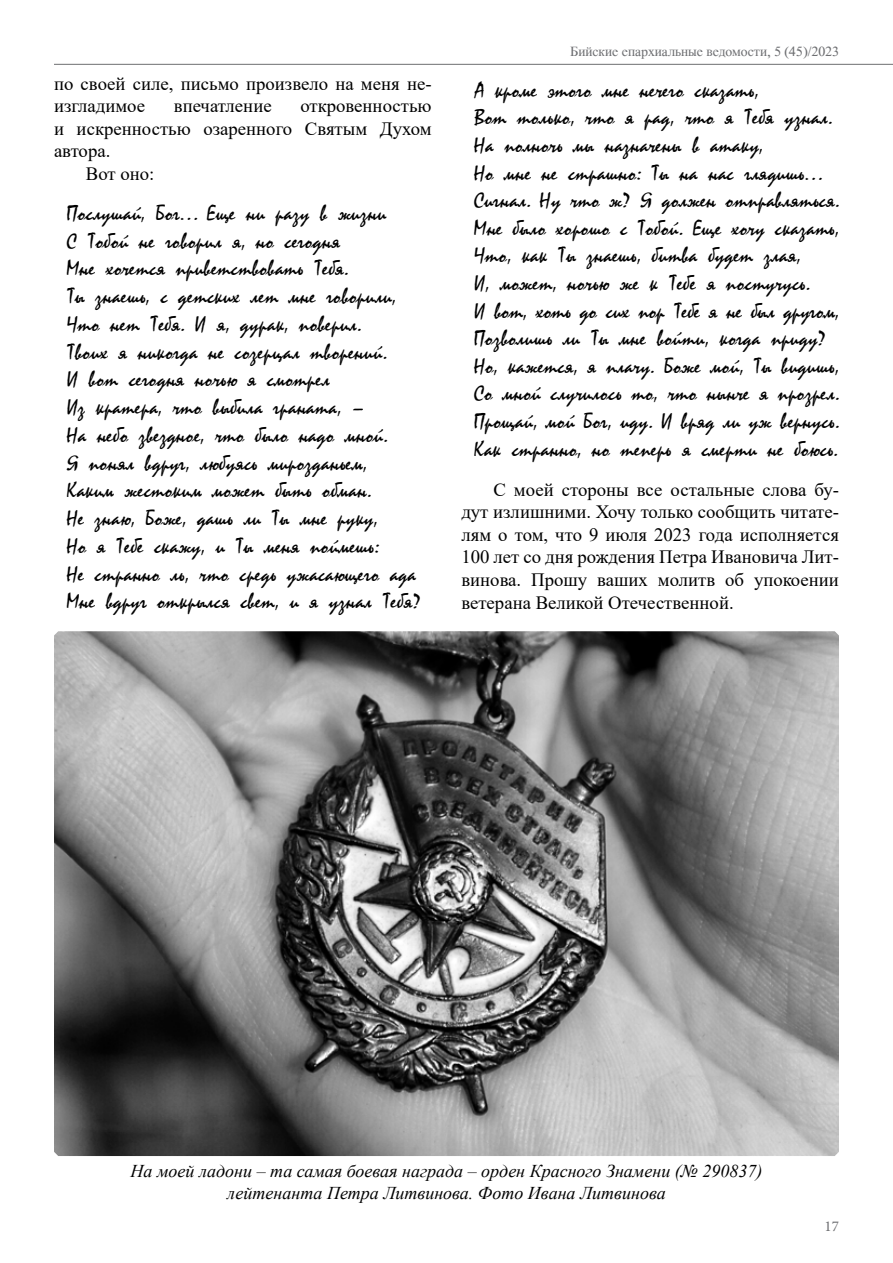
<style>
.page{position:relative;width:893px;height:1263px;background:#fff}
.page>*{position:absolute;margin:0;border:0;box-sizing:border-box;transform-origin:0 0}
.t1{font:28.35px/27.8px "Mistral";color:#000;scale:.95 1}
.t2{font:18.75px/22.5px "Times New Roman";color:#000}
.t3{font:italic 18px/21.6px "Times New Roman";color:#000;text-align:center}
.t4{font:15px "Minion Pro";color:#6d6e71}
.t5{font:13.5px "Time";color:#6d6e71}
</style>
<div class="page">
<hr style="left:54px;top:64px;width:839px;height:1px;background:#6d6e71">
<img style="left:54px;top:631px;width:785px;height:525px">
<p class="t2" style="left:54px;top:71px;width:379px">по своей силе, письмо произвело на меня не&shy;изгладимое</p>
<p class="t2" style="left:174px;top:94px;width:99px">впечатление</p>
<p class="t2" style="left:300px;top:94px;width:133px">откровенностью</p>
<p class="t2" style="left:54px;top:116px;width:379px">и искренностью озаренного Святым Духом</p>
<p class="t2" style="left:54px;top:139px;width:58px">автора.</p>
<p class="t2" style="left:86px;top:161px;width:70px">Вот оно:</p>
<p class="t1" style="left:67px;top:199px;width:374px">Послушай, Бог… Еще ни разу в жизни<br>С Тобой не говорил я, но сегодня<br>Мне хочется приветствовать Тебя.<br>Ты знаешь, с детских лет мне говорили, Что нет Тебя. И я, дурак, поверил.<br>Твоих я никогда не созерцал творений.<br>И вот сегодня ночью я смотрел<br>Из кратера, что выбила граната, ‑<br>На небо звездное, что было надо мной.<br>Я понял вдруг, любуясь мирозданьем, Каким жестоким может быть обман.<br>Не знаю, Боже, дашь ли Ты мне руку,<br>Но я Тебе скажу, и Ты меня поймешь:<br>Не странно ль, что средь ужасающего ада Мне вдруг открылся свет, и я узнал Тебя?</p>
<p class="t5" style="left:570px;top:44px;width:270px">Бийские епархиальные ведомости, 5 (45)/2023</p>
<p class="t1" style="left:474px;top:76px;width:386px">А кроме этого мне нечего сказать,<br>Вот только, что я рад, что я Тебя узнал.<br>На полночь мы назначены в атаку,<br>Но мне не страшно: Ты на нас глядишь… Сигнал. Ну что ж? Я должен отправляться.<br>Мне было хорошо с Тобой. Еще хочу сказать, Что, как Ты знаешь, битва будет злая,<br>И, может, ночью же к Тебе я постучусь.<br>И вот, хоть до сих пор Тебе я не был другом, Позволишь ли Ты мне войти, когда приду?<br>Но, кажется, я плачу. Боже мой, Ты видишь, Со мной случилось то, что нынче я прозрел.<br>Прощай, мой Бог, иду. И вряд ли уж вернусь.<br>Как странно, но теперь я смерти не боюсь.</p>
<p class="t2" style="left:461px;top:478px;width:379px;text-align:justify;text-indent:32px">С моей стороны все остальные слова бу&shy;дут излишними. Хочу только сообщить читате&shy;лям о том, что 9 июля 2023 года исполняется 100 лет со дня рождения Петра Ивановича Лит&shy;винова. Прошу ваших молитв об упокоении ветерана Великой Отечественной.</p>
<p class="t3" style="left:131px;top:1160px;width:633px">На моей ладони ‒ та самая боевая награда ‒ орден Красного Знамени (№ 290837) лейтенанта Петра Литвинова. Фото Ивана Литвинова</p>
<p class="t4" style="left:825px;top:1216px;width:16px">17</p>
</div>
